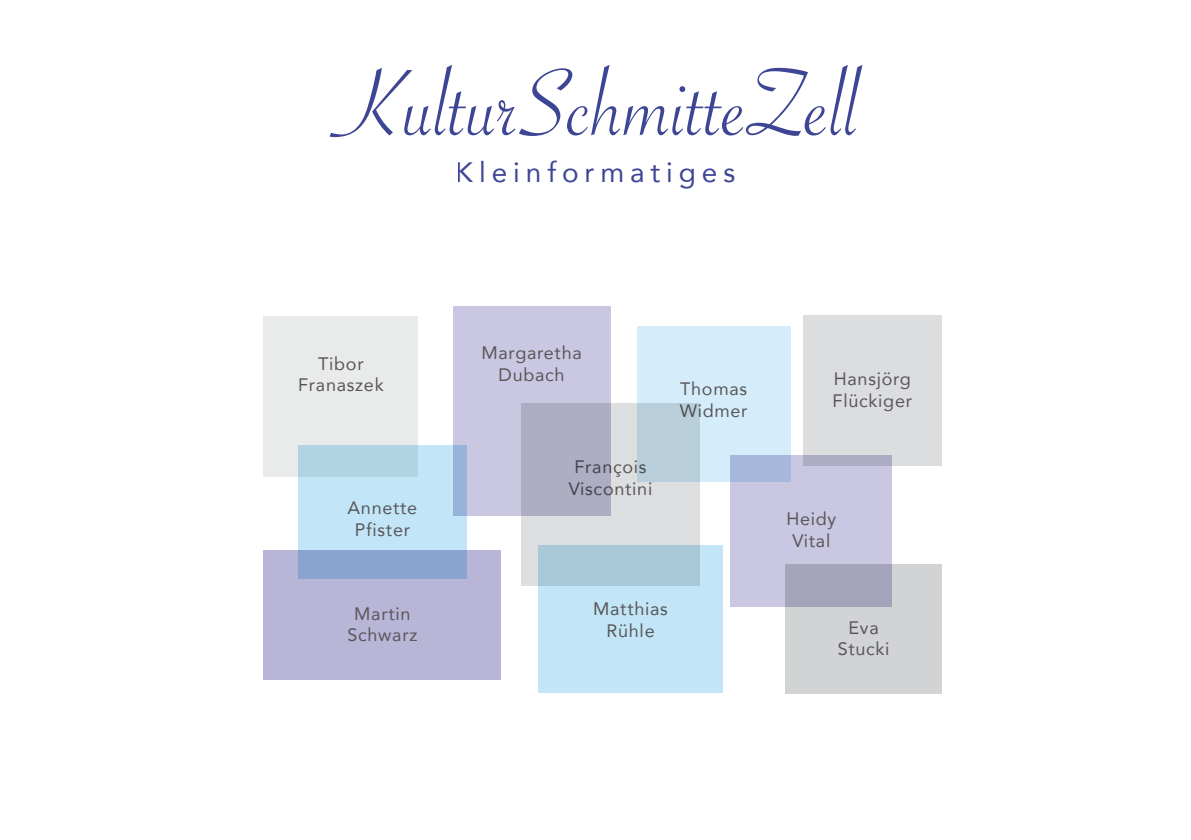
<style>
.page{position:relative;width:1191px;height:840px;background:#fff}
.page>*{position:absolute;margin:0;border:0;box-sizing:border-box;transform-origin:0 0}
.t1{font:101.6px "Savoye Let Plain";color:#3d4694}
.t2{font:28px "Avenir";letter-spacing:.21em;color:#3d4694}
.t3{font:18px/21.6px "Avenir";letter-spacing:.04em;color:#58585a;text-align:center}
</style>
<div class="page">
<div style="left:452px;top:306px;width:158px;height:209px;background:#c9c7e1"></div>
<div style="left:263px;top:316px;width:155px;height:160px;background:#e9eaea"></div>
<div style="left:538px;top:545px;width:184px;height:148px;background:#c2e6f7"></div>
<svg style="left:298px;top:444px;width:168px;height:106px;fill:#c2e6f7"></svg>
<div style="left:785px;top:563px;width:156px;height:130px;background:#d2d3d4"></div>
<svg style="left:263px;top:550px;width:238px;height:129px;fill:#b8b5d7"></svg>
<svg style="left:731px;top:455px;width:161px;height:152px;fill:#c9c7e1"></svg>
<div style="left:803px;top:315px;width:138px;height:150px;background:#dcddde"></div>
<div style="left:637px;top:325px;width:153px;height:156px;background:#d5edfa"></div>
<svg style="left:521px;top:403px;width:178px;height:182px"></svg>
<h1 class="t1" style="left:333px;top:37px;width:528px">KulturSchmitteZell</h1>
<h2 class="t2" style="left:456px;top:150px;width:281px">Kleinformatiges</h2>
<p class="t3" style="left:298px;top:352px;width:87px">Tibor<br>Franaszek</p>
<p class="t3" style="left:347px;top:496px;width:71px">Annette<br>Pfister</p>
<p class="t3" style="left:347px;top:601px;width:72px">Martin<br>Schwarz</p>
<p class="t3" style="left:481px;top:341px;width:102px">Margaretha<br>Dubach</p>
<p class="t3" style="left:569px;top:455px;width:85px">François<br>Viscontini</p>
<p class="t3" style="left:679px;top:377px;width:69px;text-align:left">Thomas<br>Widmer</p>
<p class="t3" style="left:593px;top:597px;width:76px">Matthias<br>Rühle</p>
<p class="t3" style="left:832px;top:367px;width:81px;text-align:left">Hansjörg<br>Flückiger</p>
<p class="t3" style="left:786px;top:507px;width:51px">Heidy<br>Vital</p>
<p class="t3" style="left:837px;top:615px;width:53px">Eva<br>Stucki</p>
</div>
